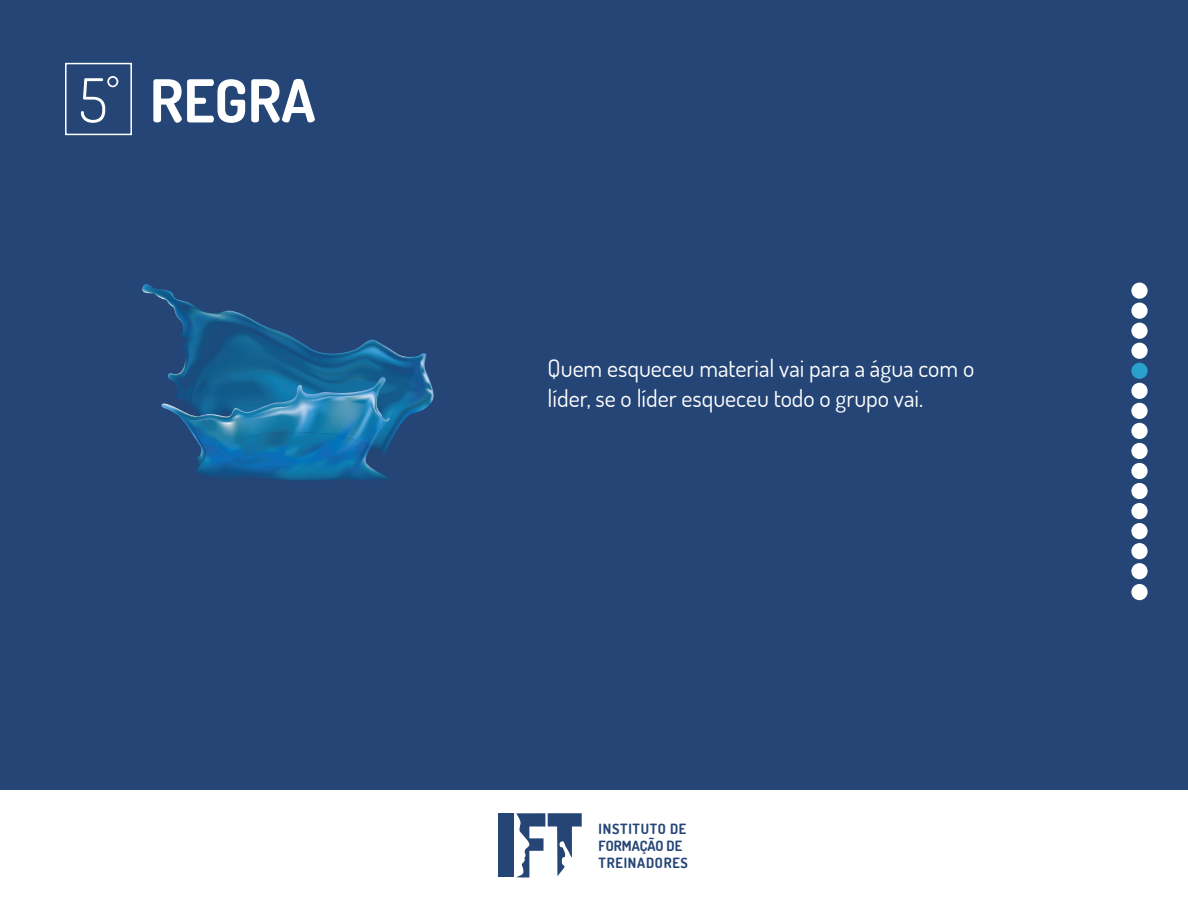
<style>
.page{position:relative;width:1188px;height:918px;background:#fff}
.page>*{position:absolute;margin:0;border:0;box-sizing:border-box;transform-origin:0 0}
.t1{font:700 59.1px "Dosis";color:#fff}
.t2{font:24px/30px "Dosis";color:#fff}
.t3{font:700 14.1px/17px "Dosis";letter-spacing:.05em;color:#244576}
.s1{font-weight:300;font-size:60.45px}
</style>
<div class="page">
<div style="left:0;top:0;width:1188px;height:789px;background:#244576"></div>
<div style="left:498px;top:813px;width:15px;height:64px;background:#244576"></div>
<svg style="left:516px;top:813px;width:66px;height:65px"></svg>
<div style="left:1131px;top:283px;width:17px;height:16px;background:#fff;border-radius:50%"></div>
<div style="left:1131px;top:303px;width:17px;height:16px;background:#fff;border-radius:50%"></div>
<div style="left:1131px;top:323px;width:17px;height:16px;background:#fff;border-radius:50%"></div>
<div style="left:1131px;top:343px;width:17px;height:16px;background:#fff;border-radius:50%"></div>
<div style="left:1131px;top:363px;width:17px;height:16px;background:#2aa0cd;border-radius:50%"></div>
<div style="left:1131px;top:383px;width:17px;height:16px;background:#fff;border-radius:50%"></div>
<div style="left:1131px;top:403px;width:17px;height:16px;background:#fff;border-radius:50%"></div>
<div style="left:1131px;top:423px;width:17px;height:16px;background:#fff;border-radius:50%"></div>
<div style="left:1131px;top:443px;width:17px;height:16px;background:#fff;border-radius:50%"></div>
<div style="left:1131px;top:463px;width:17px;height:16px;background:#fff;border-radius:50%"></div>
<div style="left:1131px;top:483px;width:17px;height:16px;background:#fff;border-radius:50%"></div>
<div style="left:1131px;top:503px;width:17px;height:16px;background:#fff;border-radius:50%"></div>
<div style="left:1131px;top:523px;width:17px;height:16px;background:#fff;border-radius:50%"></div>
<div style="left:1131px;top:543px;width:17px;height:16px;background:#fff;border-radius:50%"></div>
<div style="left:1131px;top:563px;width:17px;height:16px;background:#fff;border-radius:50%"></div>
<div style="left:1131px;top:584px;width:17px;height:16px;background:#fff;border-radius:50%"></div>
<div style="left:65px;top:63px;width:67px;height:72px;border:2px solid #fff"></div>
<img style="left:162px;top:404px;width:228px;height:77px">
<img style="left:142px;top:284px;width:52px;height:28px">
<img style="left:167px;top:312px;width:267px;height:145px">
<img style="left:200px;top:377px;width:190px;height:72px">
<img style="left:180px;top:306px;width:48px;height:34px">
<h1 class="t1" style="left:79px;top:63px;width:238px"><span class="s1">5˚</span> REGRA</h1>
<p class="t2" style="left:548px;top:353px;width:428px">Quem esqueceu material vai para a água com o líder, se o líder esqueceu todo o grupo vai.</p>
<p class="t3" style="left:599px;top:820px;width:91px">INSTITUTO DE<br>FORMAÇÃO DE<br>TREINADORES</p>
</div>
